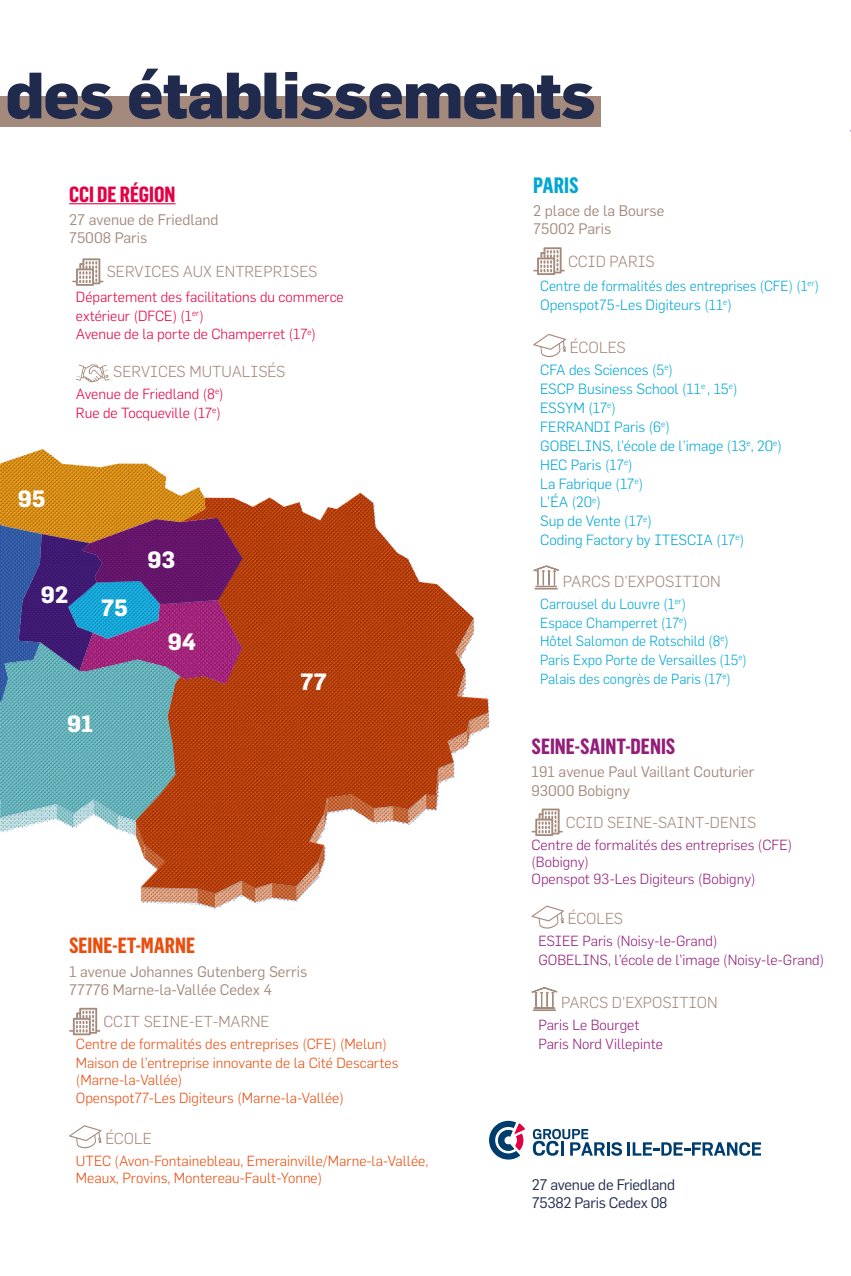
<style>
.page{position:relative;width:851px;height:1276px;background:#fff}
.page>*{position:absolute;margin:0;border:0;box-sizing:border-box;transform-origin:0 0}
.t1{font:800 64px "Flama";letter-spacing:-.02em;color:#202a4d}
.t2{font:700 23.2px "Flama";color:#fff}
.t3{font:700 21.8px "Flama Condensed";color:#00a7d4}
.t4{font:700 21.6px "Flama Condensed";color:#931e7a}
.t5{font:700 21.6px "Flama Condensed";color:#e94e0f}
.t6{font:700 21.6px "Flama Condensed";color:#e50043}
.t7{font:300 15.8px "Flama";color:#a48a7d}
.t8{font:300 15.6px "Flama";color:#a48a7d}
.t9{font:15px/18px "Flama";color:#a48a7d}
.t10{font:15px/18px "Flama";letter-spacing:-.02em;color:#202a4d}
.t11{font:300 14.6px/19px "Flama";color:#00a7d4}
.t12{font:300 14.4px/18.8px "Flama";color:#e94e0f}
.t13{font:300 14.4px/16.8px "Flama";color:#931e7a}
.t14{font:300 14.4px/18.8px "Flama";color:#00a7d4}
.t15{font:300 14.4px/18.8px "Flama";color:#e50043}
</style>
<div class="page">
<div style="left:0;top:97px;width:600px;height:30px;background:#a48a7d"></div>
<svg style="left:489px;top:1120px;width:36px;height:39px"></svg>
<svg style="left:533px;top:1129px;width:228px;height:26px"></svg>
<hr style="left:69px;top:203px;width:106px;height:1px;background:#e50043">
<svg style="left:72px;top:258px;width:31px;height:28px"></svg>
<svg style="left:76px;top:364px;width:33px;height:18px"></svg>
<svg style="left:69px;top:1007px;width:31px;height:28px"></svg>
<svg style="left:69px;top:1125px;width:33px;height:24px"></svg>
<svg style="left:531px;top:808px;width:31px;height:28px"></svg>
<svg style="left:531px;top:905px;width:33px;height:24px"></svg>
<svg style="left:531px;top:987px;width:26px;height:24px"></svg>
<svg style="left:533px;top:247px;width:31px;height:28px"></svg>
<svg style="left:533px;top:334px;width:33px;height:24px"></svg>
<svg style="left:533px;top:565px;width:26px;height:24px"></svg>
<img style="left:0;top:449px;width:490px;height:460px">
<h1 class="t1" style="left:6px;top:55px;width:591px">des établissements</h1>
<h3 class="t6" style="left:69px;top:180px;width:108px">CCI DE RÉGION</h3>
<p class="t9" style="left:69px;top:211px;width:151px">27 avenue de Friedland<br>75008 Paris</p>
<p class="t8" style="left:107px;top:263px;width:212px">SERVICES AUX ENTREPRISES</p>
<p class="t15" style="left:76px;top:287px;width:269px">Département des facilitations du commerce extérieur (DFCE) (1<sup>er</sup>)<br>Avenue de la porte de Champerret (17<sup>e</sup>)</p>
<p class="t8" style="left:113px;top:362px;width:174px">SERVICES MUTUALISÉS</p>
<p class="t15" style="left:76px;top:384px;width:149px">Avenue de Friedland (8<sup>e</sup>)<br>Rue de Tocqueville (17<sup>e</sup>)</p>
<h2 class="t2" style="left:18px;top:484px;width:29px">95</h2>
<h2 class="t2" style="left:147px;top:545px;width:29px">93</h2>
<h2 class="t2" style="left:41px;top:580px;width:29px">92</h2>
<h2 class="t2" style="left:101px;top:593px;width:29px">75</h2>
<h2 class="t2" style="left:67px;top:709px;width:28px">91</h2>
<h2 class="t2" style="left:168px;top:627px;width:30px">94</h2>
<h2 class="t2" style="left:300px;top:667px;width:29px">77</h2>
<h3 class="t5" style="left:69px;top:931px;width:128px">SEINE-ET-MARNE</h3>
<p class="t9" style="left:69px;top:962px;width:240px">1 avenue Johannes Gutenberg Serris<br>77776 Marne-la-Vallée Cedex 4</p>
<p class="t8" style="left:103px;top:1012px;width:168px">CCIT SEINE-ET-MARNE</p>
<p class="t12" style="left:76px;top:1034px;width:324px">Centre de formalités des entreprises (CFE) (Melun)<br>Maison de l’entreprise innovante de la Cité Descartes</p>
<p class="t12" style="left:76px;top:1070px;width:269px">(Marne-la-Vallée)<br>Openspot77-Les Digiteurs (Marne-la-Vallée)</p>
<p class="t8" style="left:105px;top:1129px;width:48px">ÉCOLE</p>
<p class="t12" style="left:76px;top:1152px;width:354px;line-height:16.8px">UTEC (Avon-Fontainebleau, Emerainville/Marne-la-Vallée,<br>Meaux, Provins, Montereau-Fault-Yonne)</p>
<h3 class="t3" style="left:533px;top:171px;width:47px">PARIS</h3>
<p class="t9" style="left:533px;top:202px;width:133px">2 place de la Bourse<br>75002 Paris</p>
<p class="t7" style="left:568px;top:252px;width:88px">CCID PARIS</p>
<p class="t14" style="left:540px;top:276px;width:280px">Centre de formalités des entreprises (CFE) (1<sup>er</sup>)</p>
<p class="t11" style="left:540px;top:295px;width:193px">Openspot75-Les Digiteurs (11<sup>e</sup>)</p>
<p class="t7" style="left:570px;top:338px;width:57px">ÉCOLES</p>
<p class="t11" style="left:540px;top:360px;width:243px">CFA des Sciences (5<sup>e</sup>)<br>ESCP Business School (11<sup>e</sup> , 15<sup>e</sup>)<br>ESSYM (17<sup>e</sup>)<br>FERRANDI Paris (6<sup>e</sup>)<br>GOBELINS, l’école de l’image (13<sup>e</sup>, 20<sup>e</sup>)<br>HEC Paris (17<sup>e</sup>)<br>La Fabrique (17<sup>e</sup>)<br>L’ÉA (20<sup>e</sup>)<br>Sup de Vente (17<sup>e</sup>)<br>Coding Factory by ITESCIA (17<sup>e</sup>)</p>
<p class="t7" style="left:562px;top:572px;width:159px">PARCS D’EXPOSITION</p>
<p class="t14" style="left:540px;top:594px;width:208px">Carrousel du Louvre (1<sup>er</sup>)<br>Espace Champerret (17<sup>e</sup>)<br>Hôtel Salomon de Rotschild (8<sup>e</sup>)<br>Paris Expo Porte de Versailles (15<sup>e</sup>)<br>Palais des congrès de Paris (17<sup>e</sup>)</p>
<h3 class="t4" style="left:531px;top:732px;width:145px">SEINE-SAINT-DENIS</h3>
<p class="t9" style="left:531px;top:763px;width:224px">191 avenue Paul Vaillant Couturier<br>93000 Bobigny</p>
<p class="t8" style="left:566px;top:813px;width:192px">CCID SEINE-SAINT-DENIS</p>
<p class="t13" style="left:531px;top:836px;width:262px">Centre de formalités des entreprises (CFE) (Bobigny)<br>Openspot 93-Les Digiteurs (Bobigny)</p>
<p class="t8" style="left:567px;top:909px;width:57px">ÉCOLES</p>
<p class="t13" style="left:538px;top:931px;width:287px;line-height:18.8px">ESIEE Paris (Noisy-le-Grand)<br>GOBELINS, l’école de l’image (Noisy-le-Grand)</p>
<p class="t8" style="left:561px;top:993px;width:158px">PARCS D’EXPOSITION</p>
<p class="t13" style="left:538px;top:1015px;width:126px;line-height:18.8px">Paris Le Bourget<br>Paris Nord Villepinte</p>
<p class="t10" style="left:531px;top:1175px;width:145px">27 avenue de Friedland<br>75382 Paris Cedex 08</p>
</div>
